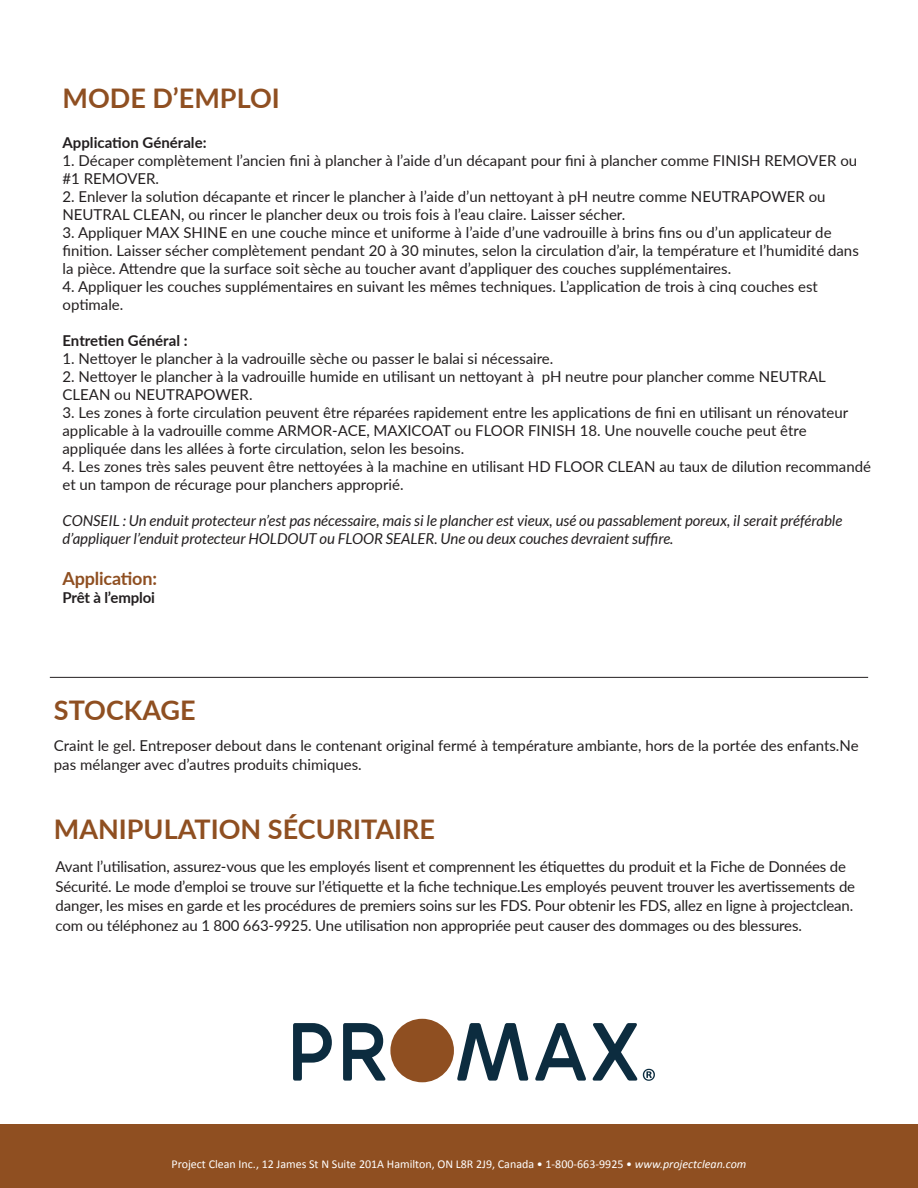
<style>
.page{position:relative;width:918px;height:1188px;background:#fff}
.page>*{position:absolute;margin:0;border:0;box-sizing:border-box;transform-origin:0 0}
.t1{font:700 27px "Lato";color:#8f4f21}
.t2{font:700 18px "Lato";letter-spacing:-.01em;color:#8f4f21}
.t3{font:15px/18px "Lato";color:#231f20}
.t4{font:italic 15px/18px "Lato";color:#231f20}
.t5{font:700 15px "Lato";color:#231f20}
.t6{font:12px "Calibri";color:#fff}
.s1{font-style:italic}
</style>
<div class="page">
<hr style="left:50px;top:677px;width:818px;height:1px;background:#231f20">
<div style="left:0;top:1124px;width:918px;height:64px;background:#8f4f21"></div>
<svg style="left:293px;top:1023px;width:39px;height:58px"></svg>
<svg style="left:343px;top:1023px;width:43px;height:58px"></svg>
<svg style="left:457px;top:1023px;width:72px;height:58px"></svg>
<svg style="left:535px;top:1023px;width:51px;height:58px"></svg>
<svg style="left:592px;top:1023px;width:63px;height:58px"></svg>
<div style="left:390px;top:1019px;width:64px;height:63px;background:#8f4f21;border-radius:50%"></div>
<h1 class="t1" style="left:63px;top:78px;width:219px">MODE D’EMPLOI</h1>
<p class="t5" style="left:63px;top:132px;width:146px">Application Générale:</p>
<p class="t3" style="left:63px;top:151px;width:796px">1. Décaper complètement l’ancien fini à plancher à l’aide d’un décapant pour fini à plancher comme FINISH REMOVER ou #1 REMOVER.</p>
<p class="t3" style="left:63px;top:187px;width:765px">2. Enlever la solution décapante et rincer le plancher à l’aide d’un nettoyant à pH neutre comme NEUTRAPOWER ou<br>NEUTRAL CLEAN, ou rincer le plancher deux ou trois fois à l’eau claire. Laisser sécher.</p>
<p class="t3" style="left:63px;top:223px;width:798px">3. Appliquer MAX SHINE en une couche mince et uniforme à l’aide d’une vadrouille à brins fins ou d’un applicateur de finition. Laisser sécher complètement pendant 20 à 30 minutes, selon la circulation d’air, la température et l’humidité dans la pièce. Attendre que la surface soit sèche au toucher avant d’appliquer des couches supplémentaires.</p>
<p class="t3" style="left:63px;top:277px;width:757px">4. Appliquer les couches supplémentaires en suivant les mêmes techniques. L’application de trois à cinq couches est optimale.</p>
<p class="t5" style="left:63px;top:330px;width:127px">Entretien Général :</p>
<p class="t3" style="left:63px;top:349px;width:492px">1. Nettoyer le plancher à la vadrouille sèche ou passer le balai si nécessaire.</p>
<p class="t3" style="left:63px;top:367px;width:765px">2. Nettoyer le plancher à la vadrouille humide en utilisant un nettoyant à pH neutre pour plancher comme NEUTRAL<br>CLEAN ou NEUTRAPOWER.</p>
<p class="t3" style="left:63px;top:403px;width:787px">3. Les zones à forte circulation peuvent être réparées rapidement entre les applications de fini en utilisant un rénovateur applicable à la vadrouille comme ARMOR-ACE, MAXICOAT ou FLOOR FINISH 18. Une nouvelle couche peut être appliquée dans les allées à forte circulation, selon les besoins.</p>
<p class="t3" style="left:63px;top:457px;width:810px">4. Les zones très sales peuvent être nettoyées à la machine en utilisant HD FLOOR CLEAN au taux de dilution recommandé et un tampon de récurage pour planchers approprié.</p>
<p class="t4" style="left:63px;top:512px;width:781px">CONSEIL : Un enduit protecteur n’est pas nécessaire, mais si le plancher est vieux, usé ou passablement poreux, il serait préférable d’appliquer l’enduit protecteur HOLDOUT ou FLOOR SEALER. Une ou deux couches devraient suffire.</p>
<p class="t2" style="left:63px;top:565px;width:96px">Application:</p>
<p class="t5" style="left:63px;top:586px;width:94px">Prêt à l’emploi</p>
<h1 class="t1" style="left:54px;top:691px;width:143px">STOCKAGE</h1>
<p class="t3" style="left:54px;top:735px;width:806px;line-height:19.5px">Craint le gel. Entreposer debout dans le contenant original fermé à température ambiante, hors de la portée des enfants.Ne pas mélanger avec d’autres produits chimiques.</p>
<h1 class="t1" style="left:54px;top:810px;width:383px">MANIPULATION SÉCURITAIRE</h1>
<p class="t3" style="left:56px;top:856px;width:801px;line-height:19.5px">Avant l’utilisation, assurez-vous que les employés lisent et comprennent les étiquettes du produit et la Fiche de Données de Sécurité. Le mode d’emploi se trouve sur l’étiquette et la fiche technique.Les employés peuvent trouver les avertissements de danger, les mises en garde et les procédures de premiers soins sur les FDS. Pour obtenir les FDS, allez en ligne à projectclean. com ou téléphonez au 1 800 663-9925. Une utilisation non appropriée peut causer des dommages ou des blessures.</p>
<p class="t6" style="left:172px;top:1157px;width:576px">Project Clean Inc., 12 James St N Suite 201A Hamilton, ON L8R 2J9, Canada • 1-800-663-9925 • <span class="s1">www.projectclean.com</span></p>
</div>
